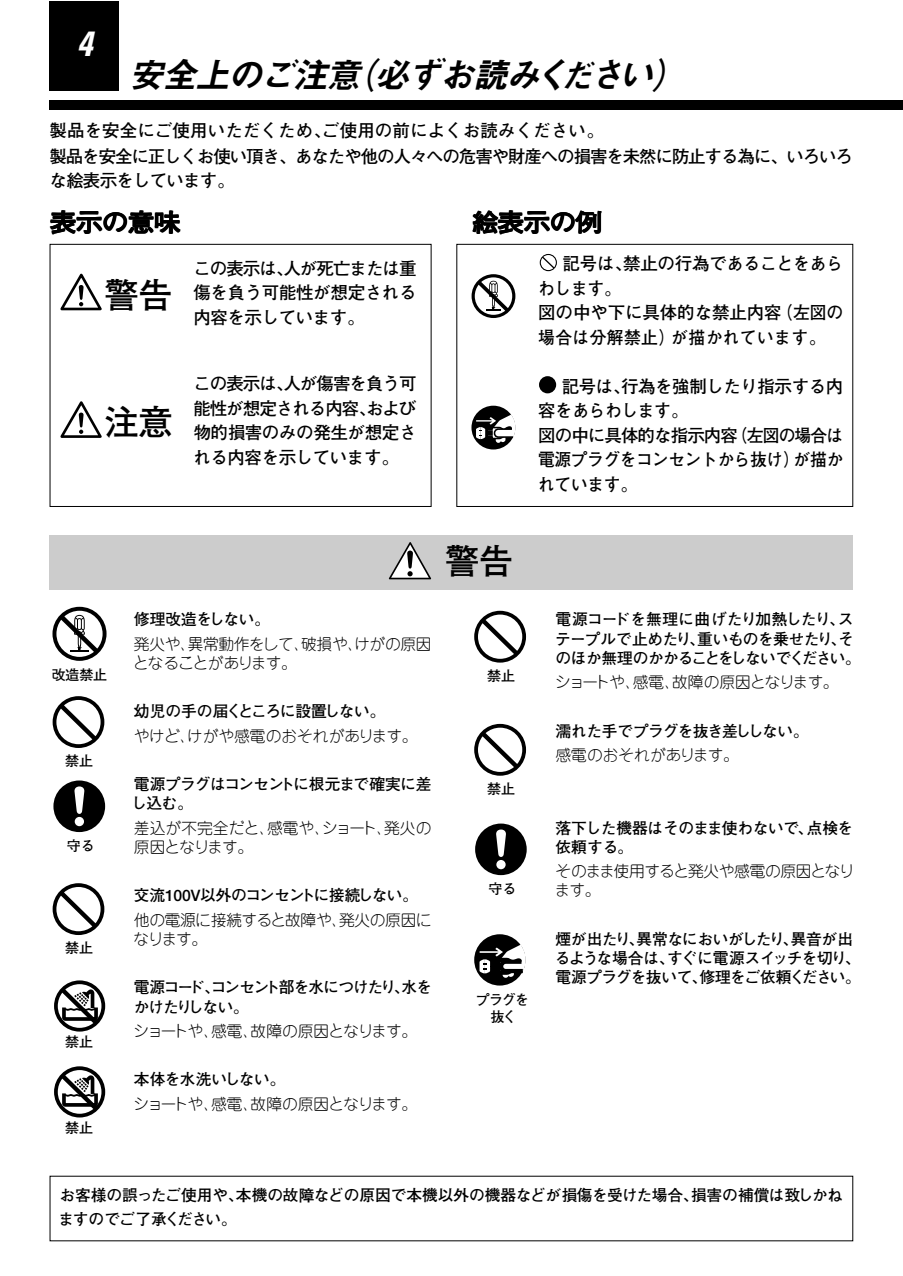
<style>
.page{position:relative;width:903px;height:1276px;background:#fff}
.page>*{position:absolute;margin:0;border:0;box-sizing:border-box;transform-origin:0 0}
.t1{font:italic 35px "Midashi Go MB31";color:#000}
.t2{font:700 35px "Futo Go B101";color:#000}
.t3{font:italic 700 condensed 35px "Univers";color:#fff}
.t4{font:700 24.5px "Futo Go B101";letter-spacing:-.035em;color:#000;scale:1.1 1}
.t5{font:700 17.5px/24.5px "Futo Go B101";letter-spacing:-.025em;color:#000;text-align:justify}
.t6{font:700 17.5px/24.8px "Futo Go B101";letter-spacing:-.065em;color:#000}
.t7{font:700 17.5px/24.5px "Futo Go B101";letter-spacing:-.005em;color:#000}
.t8{font:700 15.75px/19.2px "Futo Go B101";letter-spacing:-.035em;color:#000}
.t9{font:300 15.75px/19.2px "Jun 101";letter-spacing:-.025em;color:#000}
.t10{font:700 15.75px/23.6px "Futo Go B101";letter-spacing:-.005em;color:#000}
.t11{font:300 15.75px/19.2px "Jun 101";color:#000}
.t12{font:300 15.75px "Jun 101";letter-spacing:-.05em;color:#000}
.t13{font:700 15.75px/19.2px "Futo Go B101";letter-spacing:-.08em;color:#000}
.t14{font:700 15.75px/19.2px "Futo Go B101";letter-spacing:-.015em;color:#000}
.t15{font:700 14px/17.5px "Futo Go B101";color:#000;text-align:center}
</style>
<div class="page">
<div style="left:50px;top:100px;width:853px;height:10px;background:#000"></div>
<div style="left:50px;top:1px;width:69px;height:89px;background:#000"></div>
<div style="left:50px;top:535px;width:803px;height:55px;background:#ccc"></div>
<svg style="left:540px;top:254px;width:17px;height:17px"></svg>
<svg style="left:541px;top:255px;width:15px;height:15px"></svg>
<div style="left:539px;top:376px;width:17px;height:17px;background:#000;border-radius:50%"></div>
<div style="left:50px;top:244px;width:382px;height:263px;border:1px solid #000"></div>
<svg style="left:60px;top:273px;width:42px;height:38px"></svg>
<svg style="left:60px;top:401px;width:42px;height:37px"></svg>
<div style="left:471px;top:406px;width:44px;height:43px;background:#000;border-radius:50%"></div>
<svg style="left:476px;top:414px;width:40px;height:29px"></svg>
<div style="left:472px;top:274px;width:43px;height:44px;background:#000;border-radius:50%"></div>
<svg style="left:475px;top:277px;width:37px;height:38px"></svg>
<div style="left:456px;top:244px;width:397px;height:263px;border:1px solid #000"></div>
<svg style="left:389px;top:542px;width:42px;height:37px"></svg>
<div style="left:53px;top:696px;width:51px;height:52px;background:#000;border-radius:50%"></div>
<svg style="left:56px;top:700px;width:45px;height:44px"></svg>
<svg style="left:52px;top:607px;width:55px;height:54px"></svg>
<svg style="left:56px;top:611px;width:47px;height:46px"></svg>
<div style="left:53px;top:780px;width:52px;height:52px;background:#000;border-radius:50%"></div>
<div style="left:75px;top:817px;width:9px;height:9px;background:#fff;border-radius:50%"></div>
<svg style="left:74px;top:786px;width:10px;height:28px"></svg>
<svg style="left:54px;top:980px;width:51px;height:51px"></svg>
<svg style="left:58px;top:984px;width:43px;height:44px"></svg>
<svg style="left:54px;top:1066px;width:51px;height:51px"></svg>
<svg style="left:58px;top:1070px;width:43px;height:44px"></svg>
<svg style="left:474px;top:724px;width:52px;height:52px"></svg>
<svg style="left:478px;top:728px;width:44px;height:44px"></svg>
<div style="left:475px;top:823px;width:52px;height:52px;background:#000;border-radius:50%"></div>
<div style="left:496px;top:860px;width:10px;height:9px;background:#fff;border-radius:50%"></div>
<svg style="left:496px;top:829px;width:10px;height:28px"></svg>
<div style="left:474px;top:934px;width:51px;height:51px;background:#000;border-radius:50%"></div>
<svg style="left:480px;top:944px;width:46px;height:34px"></svg>
<div style="left:474px;top:611px;width:52px;height:51px;background:#000;border-radius:50%"></div>
<svg style="left:478px;top:614px;width:44px;height:45px"></svg>
<div style="left:53px;top:883px;width:51px;height:52px;background:#000;border-radius:50%"></div>
<svg style="left:56px;top:887px;width:45px;height:44px"></svg>
<h1 class="t3" style="left:77px;top:31px;width:24px">4</h1>
<h1 class="t1" style="left:129px;top:62px;width:566px">安全上のご注意（必ずお読みください）</h1>
<p class="t6" style="left:50px;top:120px;width:805px">製品を安全にご使用いただくため、ご使用の前によくお読みください。<br>製品を安全に正しくお使い頂き、あなたや他の人々への危害や財産への損害を未然に防止する為に、いろいろな絵表示をしています。</p>
<h2 class="t4" style="left:50px;top:213px;width:121px">表示の意味</h2>
<h2 class="t4" style="left:472px;top:213px;width:121px">絵表示の例</h2>
<h1 class="t2" style="left:104px;top:282px;width:70px">警告</h1>
<h1 class="t2" style="left:104px;top:408px;width:70px">注意</h1>
<p class="t5" style="left:193px;top:258px;width:225px">この表示は、人が死亡または重傷を負う可能性が想定される内容を示しています。</p>
<p class="t5" style="left:193px;top:373px;width:225px">この表示は、人が傷害を負う可能性が想定される内容、および物的損害のみの発生が想定される内容を示しています。</p>
<p class="t7" style="left:538px;top:253px;width:307px;text-indent:24px">記号は、禁止の行為であることをあらわします。<br>図の中や下に具体的な禁止内容（左図の場合は分解禁止）が描かれています。</p>
<p class="t5" style="left:538px;top:376px;width:307px;text-align:left;text-indent:24px">記号は、行為を強制したり指示する内容をあらわします。<br>図の中に具体的な指示内容（左図の場合は電源プラグをコンセントから抜け）が描かれています。</p>
<p class="t15" style="left:52px;top:668px;width:57px">改造禁止</p>
<p class="t15" style="left:65px;top:754px;width:29px">禁止</p>
<p class="t15" style="left:67px;top:839px;width:29px">守る</p>
<p class="t15" style="left:65px;top:941px;width:29px">禁止</p>
<p class="t15" style="left:65px;top:1034px;width:29px">禁止</p>
<p class="t15" style="left:65px;top:1120px;width:29px">禁止</p>
<p class="t8" style="left:134px;top:611px;width:137px">修理改造をしない。</p>
<p class="t9" style="left:133px;top:636px;width:300px">発火や、異常動作をして、破損や、けがの原因となることがあります。</p>
<p class="t8" style="left:134px;top:703px;width:252px">幼児の手の届くところに設置しない。</p>
<p class="t11" style="left:134px;top:728px;width:285px">やけど、けがや感電のおそれがあります。</p>
<p class="t8" style="left:132px;top:776px;width:301px">電源プラグはコンセントに根元まで確実に差し込む。</p>
<p class="t11" style="left:134px;top:820px;width:299px">差込が不完全だと、感電や、ショート、発火の原因となります。</p>
<p class="t8" style="left:134px;top:887px;width:285px">交流100V以外のコンセントに接続しない。</p>
<p class="t9" style="left:134px;top:912px;width:299px">他の電源に接続すると故障や、発火の原因になります。</p>
<p class="t13" style="left:134px;top:979px;width:300px">電源コード、コンセント部を水につけたり、水をかけたりしない。</p>
<p class="t12" style="left:134px;top:1025px;width:285px">ショートや、感電、故障の原因となります。</p>
<p class="t8" style="left:134px;top:1071px;width:152px">本体を水洗いしない。</p>
<p class="t12" style="left:134px;top:1097px;width:285px">ショートや、感電、故障の原因となります。</p>
<h1 class="t2" style="left:445px;top:547px;width:70px">警告</h1>
<p class="t15" style="left:487px;top:668px;width:29px">禁止</p>
<p class="t15" style="left:487px;top:782px;width:29px">禁止</p>
<p class="t15" style="left:488px;top:882px;width:29px">守る</p>
<p class="t15" style="left:476px;top:992px;width:55px">プラグを抜く</p>
<p class="t8" style="left:555px;top:611px;width:307px">電源コードを無理に曲げたり加熱したり、ステープルで止めたり、重いものを乗せたり、そのほか無理のかかることをしないでください。</p>
<p class="t12" style="left:555px;top:676px;width:285px">ショートや、感電、故障の原因となります。</p>
<p class="t8" style="left:556px;top:723px;width:254px">濡れた手でプラグを抜き差ししない。</p>
<p class="t11" style="left:556px;top:747px;width:185px">感電のおそれがあります。</p>
<p class="t14" style="left:556px;top:820px;width:299px">落下した機器はそのまま使わないで、点検を依頼する。</p>
<p class="t9" style="left:555px;top:863px;width:302px">そのまま使用すると発火や感電の原因となります。</p>
<p class="t8" style="left:555px;top:931px;width:307px">煙が出たり、異常なにおいがしたり、異音が出るような場合は、すぐに電源スイッチを切り、電源プラグを抜いて、修理をご依頼ください。</p>
<p class="t10" style="left:59px;top:1185px;width:786px">お客様の誤ったご使用や、本機の故障などの原因で本機以外の機器などが損傷を受けた場合、損害の補償は致しかねますのでご了承ください。</p>
</div>
